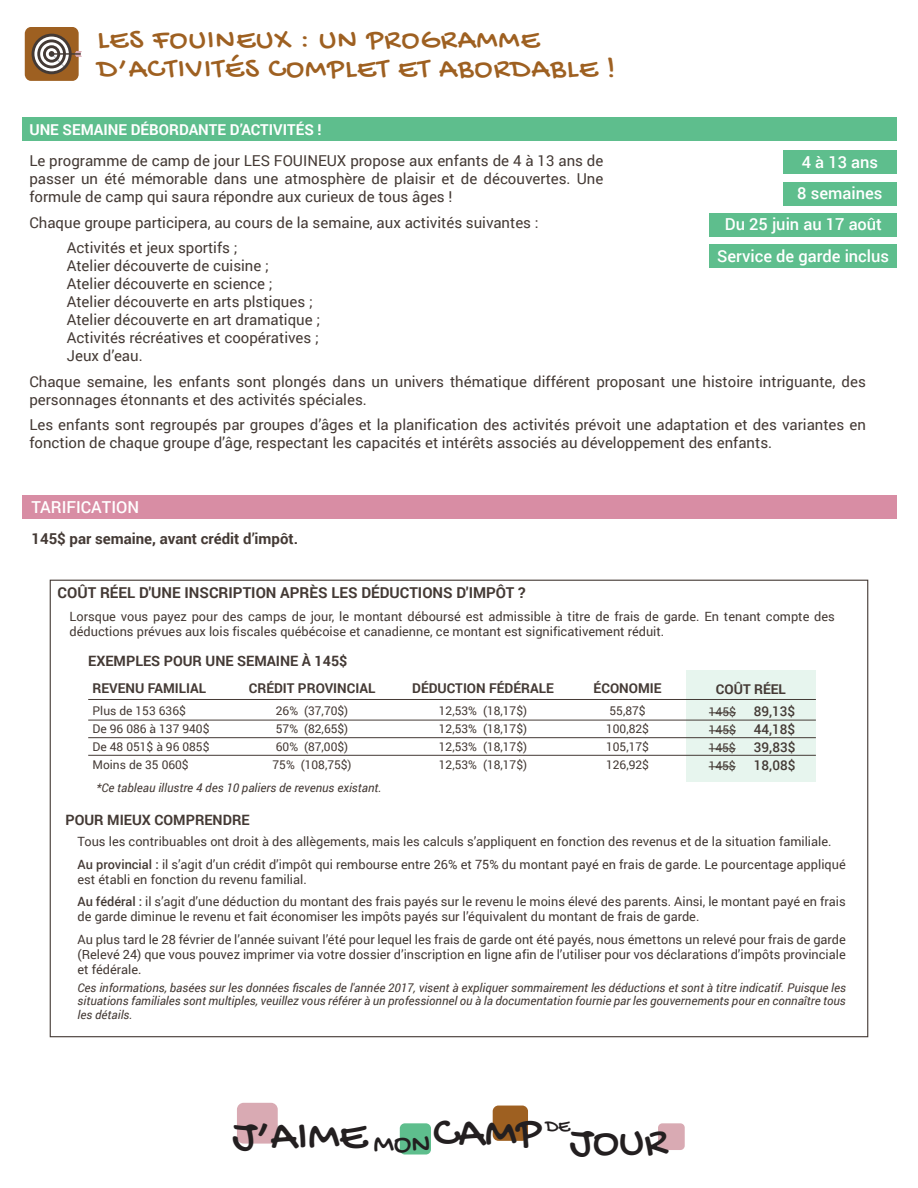
<style>
.page{position:relative;width:918px;height:1188px;background:#fff}
.page>*{position:absolute;margin:0;border:0;box-sizing:border-box;transform-origin:0 0}
.t1{font:45px "Gochi Hand";color:#231f20}
.t2{font:30px/28.5px "Gochi Hand";letter-spacing:.04em;color:#9e6021}
.t3{font:20.1px "Gochi Hand";color:#231f20;scale:.96 1}
.t4{font:500 16.5px "Roboto";color:#fff}
.t5{font:15px/18px "Roboto";color:#443a35}
.t6{font:700 15px "Roboto";color:#443a35}
.t7{font:700 15px "Roboto";color:#fff}
.t8{font:700 14.25px "Roboto";color:#443a35}
.t9{font:700 13.5px "Roboto";color:#443a35}
.t10{font:500 13.5px "Roboto";color:#443a35}
.t11{font:12.75px/22.5px "Roboto";color:#443a35}
.t12{font:italic 12px/13.5px "Roboto";color:#443a35;text-align:justify}
.t13{font:12px/18px "Roboto";color:#443a35}
.s1{font-weight:500}
.s2{font-size:45.6px}
</style>
<div class="page">
<div style="left:22px;top:117px;width:875px;height:24px;background:#5ebe8d"></div>
<div style="left:237px;top:1103px;width:41px;height:41px;background:#d9aab3;border-radius:7px"></div>
<div style="left:400px;top:1123px;width:31px;height:32px;background:#5ebe8d;border-radius:5px"></div>
<div style="left:493px;top:1106px;width:35px;height:35px;background:#9e6021;border-radius:6px"></div>
<div style="left:658px;top:1123px;width:27px;height:27px;background:#d9aab3;border-radius:4px"></div>
<div style="left:783px;top:150px;width:114px;height:24px;background:#5ebe8d"></div>
<div style="left:783px;top:182px;width:114px;height:24px;background:#5ebe8d"></div>
<div style="left:709px;top:213px;width:188px;height:24px;background:#5ebe8d"></div>
<div style="left:709px;top:244px;width:188px;height:24px;background:#5ebe8d"></div>
<div style="left:22px;top:495px;width:875px;height:24px;background:#d88da4"></div>
<svg style="left:686px;top:671px;width:130px;height:111px;background:#e0ede6"></svg>
<svg style="left:709px;top:712px;width:27px;height:1px"></svg>
<svg style="left:709px;top:730px;width:27px;height:1px"></svg>
<svg style="left:709px;top:748px;width:27px;height:1px"></svg>
<svg style="left:709px;top:766px;width:27px;height:1px"></svg>
<div style="left:25px;top:27px;width:54px;height:54px;background:#9e6021;border-radius:6px"></div>
<svg style="left:32px;top:34px;width:40px;height:40px"></svg>
<svg style="left:34px;top:37px;width:48px;height:37px"></svg>
<h2 class="t2" style="left:97px;top:28px;width:519px">LES FOUINEUX : UN PROGRAMME<br>D’ACTIVITÉS COMPLET ET ABORDABLE !</h2>
<p class="t7" style="left:29px;top:119px;width:294px">UNE SEMAINE DÉBORDANTE D’ACTIVITÉS !</p>
<p class="t5" style="left:29px;top:151px;width:576px;text-align:justify">Le programme de camp de jour LES FOUINEUX propose aux enfants de 4 à 13 ans de passer un été mémorable dans une atmosphère de plaisir et de découvertes. Une formule de camp qui saura répondre aux curieux de tous âges !</p>
<p class="t5" style="left:67px;top:209px;width:473px;line-height:25.5px;text-indent:-38px">Chaque groupe participera, au cours de la semaine, aux activités suivantes :<br>Activités et jeux sportifs ;</p>
<p class="t5" style="left:67px;top:256px;width:255px">Atelier découverte de cuisine ;<br>Atelier découverte en science ;<br>Atelier découverte en arts plstiques ;<br>Atelier découverte en art dramatique ;<br>Activités récréatives et coopératives ;<br>Jeux d’eau.</p>
<p class="t5" style="left:29px;top:372px;width:838px">Chaque semaine, les enfants sont plongés dans un univers thématique différent proposant une histoire intriguante, des personnages étonnants et des activités spéciales.</p>
<p class="t5" style="left:29px;top:415px;width:838px">Les enfants sont regroupés par groupes d’âges et la planification des activités prévoit une adaptation et des variantes en fonction de chaque groupe d’âge, respectant les capacités et intérêts associés au développement des enfants.</p>
<p class="t4" style="left:802px;top:150px;width:78px">4 à 13 ans</p>
<p class="t4" style="left:797px;top:182px;width:87px">8 semaines</p>
<p class="t4" style="left:725px;top:213px;width:159px">Du 25 juin au 17 août</p>
<p class="t4" style="left:717px;top:244px;width:173px">Service de garde inclus</p>
<p class="t4" style="left:31px;top:495px;width:109px">TARIFICATION</p>
<p class="t6" style="left:31px;top:528px;width:268px">145$ par semaine, avant crédit d’impôt.</p>
<p class="t6" style="left:58px;top:582px;width:470px">COÛT RÉEL D'UNE INSCRIPTION APRÈS LES DÉDUCTIONS D'IMPÔT ?</p>
<p class="t11" style="left:70px;top:608px;width:767px;line-height:15px">Lorsque vous payez pour des camps de jour, le montant déboursé est admissible à titre de frais de garde. En tenant compte des déductions prévues aux lois fiscales québécoise et canadienne, ce montant est significativement réduit.</p>
<p class="t8" style="left:88px;top:651px;width:261px">EXEMPLES POUR UNE SEMAINE À 145$</p>
<p class="t9" style="left:93px;top:679px;width:115px">REVENU FAMILIAL</p>
<p class="t9" style="left:249px;top:679px;width:128px">CRÉDIT PROVINCIAL</p>
<p class="t9" style="left:412px;top:679px;width:143px">DÉDUCTION FÉDÉRALE</p>
<p class="t9" style="left:594px;top:679px;width:69px">ÉCONOMIE</p>
<p class="t9" style="left:716px;top:679px;width:71px">COÛT RÉEL</p>
<p class="t13" style="left:93px;top:701px;width:118px">Plus de 153 636$<br>De 96 086 à 137 940$<br>De 48 051$ à 96 085$<br>Moins de 35 060$</p>
<p class="t13" style="left:273px;top:701px;width:81px">26% (37,70$)<br>57% (82,65$)<br>60% (87,00$)<br>75% (108,75$)</p>
<p class="t13" style="left:439px;top:701px;width:90px;text-align:justify">12,53% (18,17$)<br>12,53% (18,17$)<br>12,53% (18,17$)<br>12,53% (18,17$)</p>
<p class="t13" style="left:606px;top:701px;width:44px">55,87$<br>100,82$<br>105,17$<br>126,92$</p>
<p class="t13" style="left:709px;top:702px;width:29px">145$</p>
<p class="t10" style="left:754px;top:702px;width:43px">89,13$</p>
<p class="t13" style="left:709px;top:720px;width:29px">145$</p>
<p class="t10" style="left:754px;top:720px;width:43px">44,18$</p>
<p class="t13" style="left:709px;top:738px;width:29px">145$</p>
<p class="t10" style="left:754px;top:738px;width:43px">39,83$</p>
<p class="t13" style="left:709px;top:756px;width:29px">145$</p>
<p class="t10" style="left:754px;top:756px;width:43px">18,08$</p>
<p class="t12" style="left:96px;top:781px;width:287px">*Ce tableau illustre 4 des 10 paliers de revenus existant.</p>
<p class="t8" style="left:66px;top:810px;width:186px">POUR MIEUX COMPRENDRE</p>
<p class="t11" style="left:78px;top:830px;width:770px">Tous les contribuables ont droit à des allègements, mais les calculs s’appliquent en fonction des revenus et de la situation familiale.<br><span class="s1">Au provincial :</span> il s’agit d’un crédit d’impôt qui rembourse entre 26% et 75% du montant payé en frais de garde. Le pourcentage appliqué</p>
<p class="t11" style="left:78px;top:868px;width:770px">est établi en fonction du revenu familial.<br><span class="s1">Au fédéral :</span> il s’agit d’une déduction du montant des frais payés sur le revenu le moins élevé des parents. Ainsi, le montant payé en frais</p>
<p class="t11" style="left:78px;top:905px;width:770px">de garde diminue le revenu et fait économiser les impôts payés sur l’équivalent du montant de frais de garde.<br>Au plus tard le 28 février de l’année suivant l’été pour lequel les frais de garde ont été payés, nous émettons un relevé pour frais de garde</p>
<p class="t11" style="left:78px;top:946px;width:770px;line-height:15px">(Relevé 24) que vous pouvez imprimer via votre dossier d’inscription en ligne afin de l’utiliser pour vos déclarations d’impôts provinciale et fédérale.</p>
<p class="t12" style="left:78px;top:980px;width:770px">Ces informations, basées sur les données fiscales de l'année 2017, visent à expliquer sommairement les déductions et sont à titre indicatif. Puisque les situations familiales sont multiples, veuillez vous référer à un professionnel ou à la documentation fournie par les gouvernements pour en connaître tous les détails.</p>
<h1 class="t1" style="left:233px;top:1112px;width:436px">J’AIME <sub>MON</sub><span class="s2">CAMP</span> <sub>JOUR</sub></h1>
<h3 class="t3" style="left:546px;top:1116px;width:27px">DE</h3>
</div>
